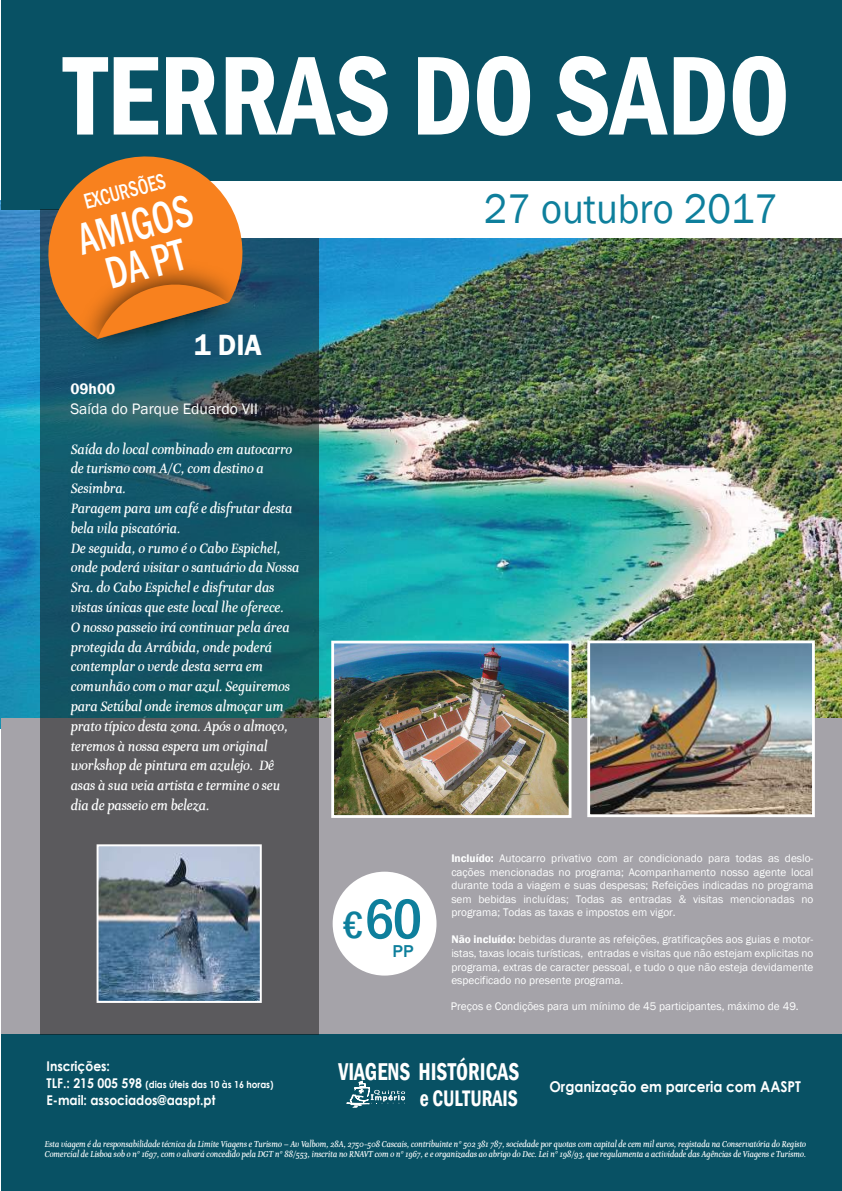
<style>
.page{position:relative;width:842px;height:1191px;background:#fff}
.page>*{position:absolute;margin:0;border:0;box-sizing:border-box;transform-origin:0 0}
.t1{font:600 condensed 116.1px "Franklin Gothic";color:#feffff;scale:.94 1}
.t2{font:500 condensed 58.1px "Franklin Gothic";color:#0e7f9c}
.t3{font:500 condensed 45.9px/40.1px "Franklin Gothic";color:#fff;text-align:center;scale:.83 1}
.t4{font:42.6px "Franklin Gothic";color:#0e7f9c;scale:.94 1}
.t5{font:600 30.1px "Franklin Gothic";color:#feffff;scale:.94 1}
.t6{font:600 condensed 25px "Franklin Gothic";color:#fff;scale:.85 1}
.t7{font:600 condensed 23.1px "Franklin Gothic";color:#fff;scale:.85 1}
.t8{font:500 condensed 22.2px "Franklin Gothic";color:#fff;scale:.83 1}
.t9{font:500 17.7px "Franklin Gothic";color:#0e7f9c}
.t10{font:15.6px "Franklin Gothic";color:#feffff}
.t11{font:600 15.6px "Franklin Gothic";color:#feffff}
.t12{font:700 15px "Century Gothic";letter-spacing:-.005em;color:#feffff;scale:.91 1}
.t13{font:italic 700 14.1px/19.8px "Esta";color:#feffff}
.t14{font:700 13.5px "Century Gothic";letter-spacing:-.005em;color:#feffff;scale:.91 1}
.t15{font:11.3px/13.6px "Franklin Gothic";color:#feffff;text-align:justify}
.t16{font:700 9.7px "Century Gothic";letter-spacing:-.005em;color:#feffff;scale:.91 1}
.t17{font:italic 700 9px/10.2px "Esta";color:#feffff;scale:.94 1}
.s1{font-size:13.5px}
.s2{font-size:38.8px}
.s3{font-weight:600}
</style>
<div class="page">
<img style="left:1px;top:210px;width:841px;height:507px">
<div style="left:1px;top:717px;width:841px;height:338px;background:#a5a3a9"></div>
<div style="left:1px;top:1035px;width:841px;height:156px;background:#085164"></div>
<div style="left:1px;top:0;width:841px;height:210px;background:#085164"></div>
<svg style="left:40px;top:238px;width:278px;height:797px;background:#305761"></svg>
<div style="left:194px;top:181px;width:648px;height:57px;background:#fff"></div>
<img style="left:100px;top:847px;width:159px;height:153px">
<div style="left:97px;top:844px;width:165px;height:159px;border:2px solid #fff"></div>
<img style="left:591px;top:644px;width:220px;height:169px">
<div style="left:587px;top:640px;width:228px;height:177px;border:3px solid #fff"></div>
<img style="left:335px;top:644px;width:232px;height:170px">
<div style="left:331px;top:640px;width:240px;height:178px;border:3px solid #fff"></div>
<svg style="left:35px;top:156px;width:221px;height:183px;fill:#f8811e"></svg>
<img style="left:65px;top:252px;width:197px;height:120px">
<svg style="left:98px;top:275px;width:130px;height:63px;background:#ad6b2d"></svg>
<div style="left:333px;top:871px;width:103px;height:104px;background:#fff;border-radius:50%"></div>
<svg style="left:346px;top:1080px;width:59px;height:28px"></svg>
<h1 class="t1" style="left:64px;top:18px;width:774px">TERRAS DO SADO</h1>
<h3 class="t8" style="left:81px;top:188px;width:102px;rotate:-15deg">EXCURSÕES</h3>
<h3 class="t3" style="left:73px;top:220px;width:143px;rotate:-15deg">AMIGOS<br>DA PT</h3>
<h3 class="t5" style="left:194px;top:327px;width:73px">1 DIA</h3>
<h3 class="t11" style="left:70px;top:379px;width:46px">09h00</h3>
<h3 class="t10" style="left:70px;top:399px;width:189px">Saída do Parque Eduardo VII</h3>
<p class="t13" style="left:70px;top:439px;width:230px">Saída do local combinado em autocarro de turismo com A/C, com destino a Sesimbra.<br>Paragem para um café e disfrutar desta bela vila piscatória.<br>De seguida, o rumo é o Cabo Espichel, onde poderá visitar o santuário da Nossa Sra. do Cabo Espichel e disfrutar das vistas únicas que este local lhe oferece.<br>O nosso passeio irá continuar pela área protegida da Arrábida, onde poderá contemplar o verde desta serra em comunhão com o mar azul. Seguiremos para Setúbal onde iremos almoçar um prato típico desta zona. Após o almoço, teremos à nossa espera um original workshop de pintura em azulejo. Dê asas à sua veia artista e termine o seu dia de passeio em beleza.</p>
<p class="t14" style="left:47px;top:1055px;width:71px">Inscrições:</p>
<p class="t16" style="left:47px;top:1077px;width:251px"><span class="s1">TLF.: 215 005 598</span> (dias úteis das 10 às 16 horas)</p>
<p class="t14" style="left:47px;top:1089px;width:187px">E-mail: associados@aaspt.pt</p>
<h3 class="t4" style="left:484px;top:182px;width:314px">27 outubro 2017</h3>
<h2 class="t2" style="left:343px;top:881px;width:81px"><span class="s2">€</span> 60</h2>
<h3 class="t9" style="left:392px;top:940px;width:23px">PP</h3>
<p class="t15" style="left:451px;top:851px;width:364px"><span class="s3">Incluído:</span> Autocarro privativo com ar condicionado para todas as deslo&shy;cações mencionadas no programa; Acompanhamento nosso agente local durante toda a viagem e suas despesas; Refeições indicadas no programa sem bebidas incluídas; Todas as entradas &amp; visitas mencionadas no programa; Todas as taxas e impostos em vigor.</p>
<p class="t15" style="left:451px;top:933px;width:364px"><span class="s3">Não incluído:</span> bebidas durante as refeições, gratificações aos guias e motor&shy;istas, taxas locais turísticas, entradas e visitas que não estejam explicitas no programa, extras de caracter pessoal, e tudo o que não esteja devidamente especificado no presente programa.</p>
<p class="t15" style="left:451px;top:999px;width:349px">Preços e Condições para um mínimo de 45 participantes, máximo de 49.</p>
<h3 class="t6" style="left:339px;top:1054px;width:214px">VIAGENS HISTÓRICAS</h3>
<h3 class="t7" style="left:420px;top:1082px;width:117px">e CULTURAIS</h3>
<h3 class="t12" style="left:549px;top:1075px;width:278px">Organização em parceria com AASPT</h3>
<p class="t17" style="left:44px;top:1139px;width:811px">Esta viagem é da responsabilidade técnica da Limite Viagens e Turismo – Av Valbom, 28A, 2750-508 Cascais, contribuinte nº 502 381 787, sociedade por quotas com capital de cem mil euros, registada na Conservatória do Registo<br>Comercial de Lisboa sob o nº 1697, com o alvará concedido pela DGT nº 88/553, inscrita no RNAVT com o nº 1967, e e organizadas ao abrigo do Dec. Lei nº 198/93, que regulamenta a actividade das Agências de Viagens e Turismo.</p>
</div>
